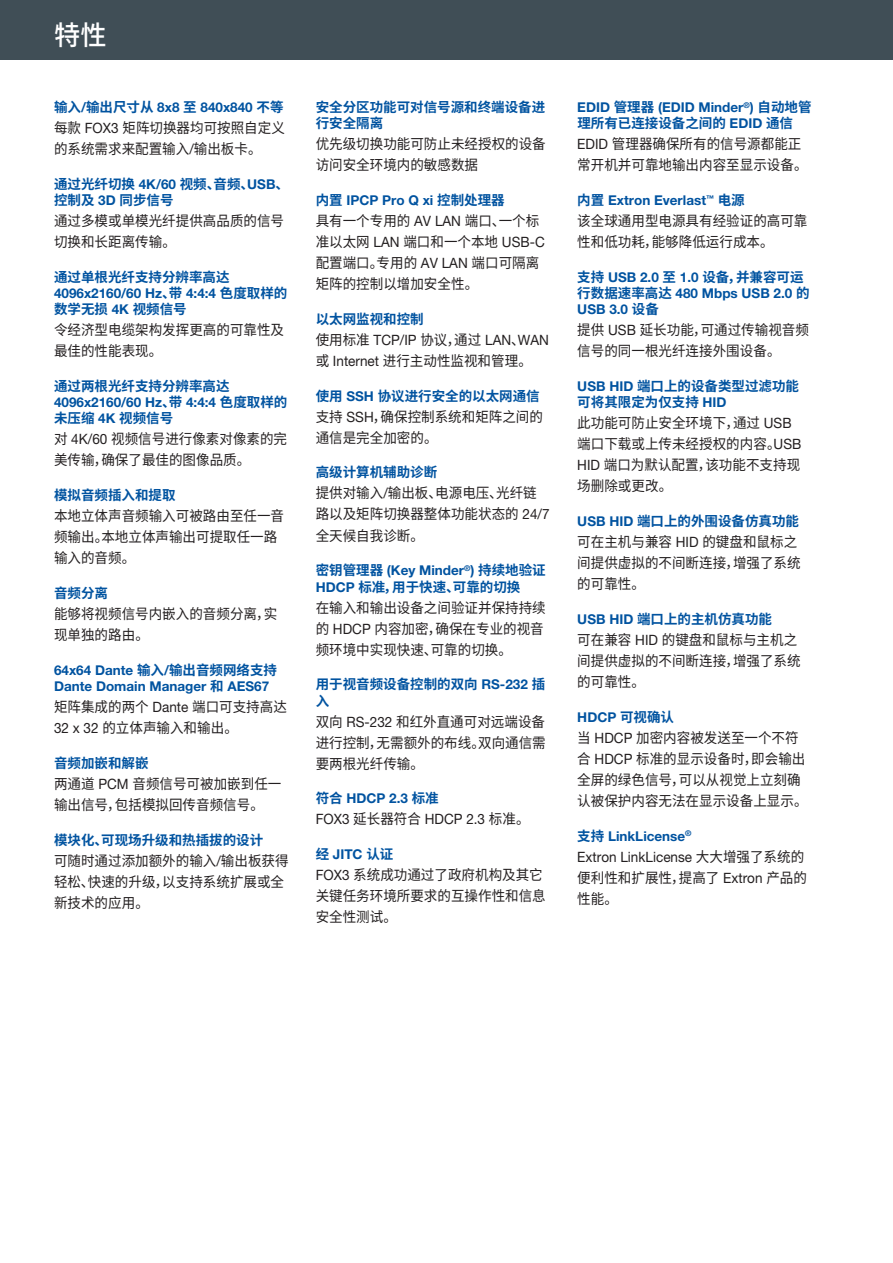
<style>
.page{position:relative;width:893px;height:1263px;background:#fff}
.page>*{position:absolute;margin:0;border:0;box-sizing:border-box;transform-origin:0 0}
.header_main{font:500 27px "Source Han Sans CN";color:#fff}
.features_bodycopy{font:14.25px/21px "Source Han Sans CN";color:#231f20;scale:.95 1}
.features_bodycopy-2{font:14.25px "Helvetica Neue LT Std";color:#231f20;scale:.95 1}
.features_subhead{font:700 13.5px/16.2px "Source Han Sans CN";color:#0153a0}
.features_subhead-2{font:700 13.5px/16.2px "Helvetica Neue LT Std";color:#0153a0}
.s1{font-family:"Source Han Sans CN"}
.s2{font-family:"Helvetica Neue LT Std"}
</style>
<div class="page">
<div style="left:0;top:0;width:893px;height:60px;background:#404e56"></div>
<p class="header_main" style="left:54px;top:19px;width:54px">特性</p>
<p class="features_subhead-2" style="left:54px;top:99px;width:231px"><span class="s1">输入</span>/<span class="s1">输出尺寸从</span> 8x8 <span class="s1">至</span> 840x840 <span class="s1">不等</span></p>
<p class="features_bodycopy" style="left:54px;top:118px;width:245px">每款 <span class="s2">FOX3</span> 矩阵切换器均可按照自定义的系统需求来配置输入<span class="s2">/</span>输出板卡。</p>
<p class="features_subhead" style="left:54px;top:176px;width:237px">通过光纤切换 <span class="s2">4K/60</span> 视频、音频、<span class="s2">USB</span>、控制及 <span class="s2">3D</span> 同步信号</p>
<p class="features_bodycopy" style="left:54px;top:211px;width:244px">通过多模或单模光纤提供高品质的信号切换和长距离传输。</p>
<p class="features_subhead" style="left:54px;top:269px;width:235px">通过单根光纤支持分辨率高达<br><span class="s2">4096x2160/60 Hz</span>、带 <span class="s2">4:4:4</span> 色度取样的数学无损 <span class="s2">4K</span> 视频信号</p>
<p class="features_bodycopy" style="left:54px;top:320px;width:244px">令经济型电缆架构发挥更高的可靠性及最佳的性能表现。</p>
<p class="features_subhead" style="left:54px;top:378px;width:235px">通过两根光纤支持分辨率高达<br><span class="s2">4096x2160/60 Hz</span>、带 <span class="s2">4:4:4</span> 色度取样的未压缩 <span class="s2">4K</span> 视频信号</p>
<p class="features_bodycopy" style="left:54px;top:429px;width:247px">对 <span class="s2">4K/60</span> 视频信号进行像素对像素的完美传输，确保了最佳的图像品质。</p>
<p class="features_subhead" style="left:54px;top:487px;width:123px">模拟音频插入和提取</p>
<p class="features_bodycopy" style="left:54px;top:506px;width:244px">本地立体声音频输入可被路由至任一音频输出。本地立体声输出可提取任一路输入的音频。</p>
<p class="features_subhead" style="left:54px;top:585px;width:55px">音频分离</p>
<p class="features_bodycopy" style="left:54px;top:604px;width:237px">能够将视频信号内嵌入的音频分离，实现单独的路由。</p>
<p class="features_subhead-2" style="left:54px;top:662px;width:225px">64x64 Dante <span class="s1">输入</span>/<span class="s1">输出音频网络支持<br></span>Dante Domain Manager <span class="s1">和</span> AES67</p>
<p class="features_bodycopy" style="left:54px;top:697px;width:247px">矩阵集成的两个 <span class="s2">Dante</span> 端口可支持高达<br><span class="s2">32 x 32</span> 的立体声输入和输出。</p>
<p class="features_subhead" style="left:54px;top:755px;width:96px">音频加嵌和解嵌</p>
<p class="features_bodycopy" style="left:54px;top:773px;width:241px">两通道 <span class="s2">PCM</span> 音频信号可被加嵌到任一输出信号，包括模拟回传音频信号。</p>
<p class="features_subhead" style="left:54px;top:832px;width:211px">模块化、可现场升级和热插拔的设计</p>
<p class="features_bodycopy" style="left:54px;top:850px;width:248px">可随时通过添加额外的输入<span class="s2">/</span>输出板获得轻松、快速的升级，以支持系统扩展或全新技术的应用。</p>
<p class="features_subhead" style="left:316px;top:99px;width:231px">安全分区功能可对信号源和终端设备进行安全隔离</p>
<p class="features_bodycopy" style="left:316px;top:134px;width:244px">优先级切换功能可防止未经授权的设备访问安全环境内的敏感数据</p>
<p class="features_subhead-2" style="left:316px;top:192px;width:190px"><span class="s1">内置</span> IPCP Pro Q xi <span class="s1">控制处理器</span></p>
<p class="features_bodycopy" style="left:316px;top:211px;width:243px">具有一个专用的 <span class="s2">AV LAN</span> 端口、一个标准以太网 <span class="s2">LAN</span> 端口和一个本地 <span class="s2">USB-C</span>配置端口。专用的 <span class="s2">AV LAN</span> 端口可隔离矩阵的控制以增加安全性。</p>
<p class="features_subhead" style="left:316px;top:311px;width:109px">以太网监视和控制</p>
<p class="features_bodycopy" style="left:316px;top:329px;width:247px">使用标准 <span class="s2">TCP/IP</span> 协议，通过 <span class="s2">LAN</span>、<span class="s2">WAN</span>或 <span class="s2">Internet</span> 进行主动性监视和管理。</p>
<p class="features_subhead" style="left:316px;top:388px;width:226px">使用 <span class="s2">SSH</span> 协议进行安全的以太网通信</p>
<p class="features_bodycopy" style="left:316px;top:406px;width:241px">支持 <span class="s2">SSH</span>，确保控制系统和矩阵之间的通信是完全加密的。</p>
<p class="features_subhead" style="left:316px;top:465px;width:123px">高级计算机辅助诊断</p>
<p class="features_bodycopy" style="left:316px;top:483px;width:248px">提供对输入<span class="s2">/</span>输出板、电源电压、光纤链路以及矩阵切换器整体功能状态的 <span class="s2">24/7</span>全天候自我诊断。</p>
<p class="features_subhead" style="left:316px;top:562px;width:232px">密钥管理器 <span class="s2">(Key Minder</span><sup>®</sup><span class="s2">)</span> 持续地验证<br><span class="s2">HDCP</span> 标准，用于快速、可靠的切换</p>
<p class="features_bodycopy" style="left:316px;top:597px;width:244px">在输入和输出设备之间验证并保持持续的 <span class="s2">HDCP</span> 内容加密，确保在专业的视音频环境中实现快速、可靠的切换。</p>
<p class="features_subhead" style="left:316px;top:676px;width:231px">用于视音频设备控制的双向 <span class="s2">RS-232</span> 插入</p>
<p class="features_bodycopy" style="left:316px;top:711px;width:244px;text-align:justify">双向 <span class="s2">RS-232</span> 和红外直通可对远端设备进行控制，无需额外的布线。双向通信需要两根光纤传输。</p>
<p class="features_subhead-2" style="left:316px;top:790px;width:125px"><span class="s1">符合</span> HDCP 2.3 <span class="s1">标准</span></p>
<p class="features_bodycopy-2" style="left:316px;top:811px;width:227px">FOX3 <span class="s1">延长器符合</span> HDCP 2.3 <span class="s1">标准。</span></p>
<p class="features_subhead-2" style="left:316px;top:846px;width:79px"><span class="s1">经</span> JITC <span class="s1">认证</span></p>
<p class="features_bodycopy" style="left:316px;top:865px;width:244px"><span class="s2">FOX3</span> 系统成功通过了政府机构及其它关键任务环境所要求的互操作性和信息安全性测试。</p>
<p class="features_subhead-2" style="left:577px;top:99px;width:236px">EDID <span class="s1">管理器</span> (EDID Minder<sup>®</sup>) <span class="s1">自动地管理所有已连接设备之间的</span> EDID <span class="s1">通信</span></p>
<p class="features_bodycopy" style="left:577px;top:134px;width:244px"><span class="s2">EDID</span> 管理器确保所有的信号源都能正常开机并可靠地输出内容至显示设备。</p>
<p class="features_subhead-2" style="left:577px;top:192px;width:169px"><span class="s1">内置</span> Extron Everlast<sup>™</sup> <span class="s1">电源</span></p>
<p class="features_bodycopy" style="left:577px;top:211px;width:244px">该全球通用型电源具有经验证的高可靠性和低功耗，能够降低运行成本。</p>
<p class="features_subhead-2" style="left:577px;top:269px;width:234px"><span class="s1">支持</span> USB 2.0 <span class="s1">至</span> 1.0 <span class="s1">设备，并兼容可运行数据速率高达</span> 480 Mbps USB 2.0 <span class="s1">的<br></span>USB 3.0 <span class="s1">设备</span></p>
<p class="features_bodycopy" style="left:577px;top:320px;width:245px">提供 <span class="s2">USB</span> 延长功能，可通过传输视音频信号的同一根光纤连接外围设备。</p>
<p class="features_subhead" style="left:577px;top:378px;width:223px"><span class="s2">USB HID</span> 端口上的设备类型过滤功能可将其限定为仅支持 <span class="s2">HID</span></p>
<p class="features_bodycopy" style="left:577px;top:413px;width:237px">此功能可防止安全环境下，通过 <span class="s2">USB</span>端口下载或上传未经授权的内容。<span class="s2">USB<br>HID</span> 端口为默认配置，该功能不支持现场删除或更改。</p>
<p class="features_subhead" style="left:577px;top:513px;width:223px"><span class="s2">USB HID</span> 端口上的外围设备仿真功能</p>
<p class="features_bodycopy" style="left:577px;top:532px;width:237px">可在主机与兼容 <span class="s2">HID</span> 的键盘和鼠标之间提供虚拟的不间断连接，增强了系统的可靠性。</p>
<p class="features_subhead" style="left:577px;top:611px;width:196px"><span class="s2">USB HID</span> 端口上的主机仿真功能</p>
<p class="features_bodycopy" style="left:577px;top:629px;width:237px">可在兼容 <span class="s2">HID</span> 的键盘和鼠标与主机之间提供虚拟的不间断连接，增强了系统的可靠性。</p>
<p class="features_subhead-2" style="left:577px;top:708px;width:98px">HDCP <span class="s1">可视确认</span></p>
<p class="features_bodycopy" style="left:577px;top:727px;width:244px">当 <span class="s2">HDCP</span> 加密内容被发送至一个不符合 <span class="s2">HDCP</span> 标准的显示设备时，即会输出全屏的绿色信号，可以从视觉上立刻确认被保护内容无法在显示设备上显示。</p>
<p class="features_subhead-2" style="left:577px;top:827px;width:116px"><span class="s1">支持</span> LinkLicense<sup>®</sup></p>
<p class="features_bodycopy" style="left:577px;top:846px;width:243px"><span class="s2">Extron LinkLicense</span> 大大增强了系统的便利性和扩展性，提高了 <span class="s2">Extron</span> 产品的性能。</p>
</div>
